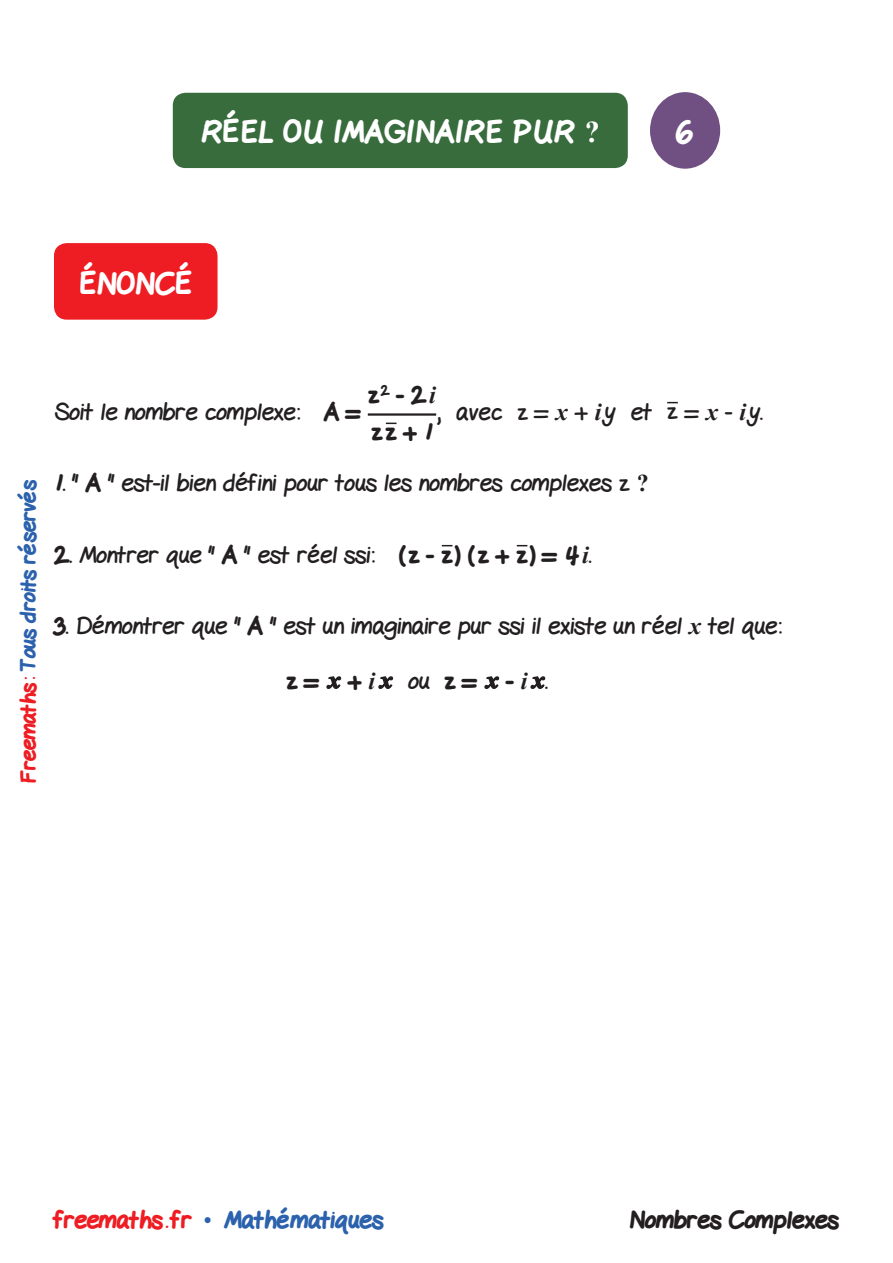
<style>
.page{position:relative;width:893px;height:1263px;background:#fff}
.page>*{position:absolute;margin:0;border:0;box-sizing:border-box;transform-origin:0 0}
.t1{font:800 30px "Gel Pen";letter-spacing:.02em;color:#fff}
.Texte-Ennonce{font:24px "Gel Pen";color:#231f20}
.Texte-Ennonce-2{font:800 24px/37.5px "Gel Pen";color:#231f20}
.t2{font:800 24px "Gel Pen";color:#2c62ad}
.t3{font:800 21px "Gel Pen";letter-spacing:-.01em;color:#2c62ad}
.s1{font-family:"Times New Roman";font-weight:700}
.s2{color:#ee1d23}
.s3{font-family:"Times New Roman";font-weight:700;font-style:italic}
.s4{font-weight:800}
.s5{font-family:"Times New Roman";font-weight:400}
</style>
<div class="page">
<div style="left:54px;top:243px;width:164px;height:77px;background:#ee1d23;border-radius:13px"></div>
<hr style="left:368px;top:413px;width:68px;height:3px;background:#231f20">
<svg style="left:326px;top:676px;width:16px;height:13px"></svg>
<svg style="left:378px;top:676px;width:16px;height:13px"></svg>
<svg style="left:484px;top:676px;width:16px;height:13px"></svg>
<svg style="left:530px;top:676px;width:16px;height:13px"></svg>
<div style="left:173px;top:93px;width:455px;height:75px;background:#386c3d;border-radius:13px"></div>
<div style="left:650px;top:92px;width:70px;height:77px;background:#704f83;border-radius:50%"></div>
<p class="t1" style="left:201px;top:109px;width:401px">RÉEL OU IMAGINAIRE PUR <span class="s1">?</span></p>
<p class="t1" style="left:676px;top:109px;width:18px">6</p>
<p class="t1" style="left:80px;top:260px;width:114px">ÉNONCÉ</p>
<p class="t3" style="left:12px;top:783px;width:305px;rotate:-90deg"><span class="s2">Freemaths:</span> Tous droits réservés</p>
<p class="Texte-Ennonce-2" style="left:368px;top:374px;width:69px">z<sup>2</sup> - 2<span class="s3">i </span>zz + 1</p>
<p class="Texte-Ennonce" style="left:54px;top:392px;width:308px">Soit le nombre complexe: <span class="s4">A =</span></p>
<p class="Texte-Ennonce" style="left:436px;top:392px;width:217px">, avec z = <span class="s3">x</span> + <span class="s3">i</span> y et</p>
<p class="Texte-Ennonce" style="left:667px;top:392px;width:97px">z = <span class="s3">x</span> - <span class="s3">i</span>y.</p>
<p class="Texte-Ennonce" style="left:54px;top:463px;width:596px"><span class="s4">1.</span> " <span class="s4">A</span> " est-il bien défini pour tous les nombres complexes z <span class="s1">?</span></p>
<p class="Texte-Ennonce" style="left:54px;top:535px;width:539px"><span class="s4">2.</span> Montrer que " <span class="s4">A</span> " est réel ssi: <span class="s4">( z - z ) ( z + z ) = 4</span><span class="s3">i</span>.</p>
<p class="Texte-Ennonce" style="left:54px;top:606px;width:729px"><span class="s4">3.</span> Démontrer que " <span class="s4">A</span> " est un imaginaire pur ssi il existe un réel <span class="s3">x</span> tel que:</p>
<p class="Texte-Ennonce-2" style="left:286px;top:660px;width:90px">z = +<span class="s3">i</span></p>
<p class="Texte-Ennonce" style="left:408px;top:661px;width:141px">ou <span class="s4">z = -</span><span class="s3">i</span> .</p>
<p class="t2" style="left:54px;top:1201px;width:331px"><span class="s2">freemaths . fr</span> <span class="s5">•</span> Mathématiques</p>
<p class="Texte-Ennonce-2" style="left:629px;top:1199px;width:211px">Nombres Complexes</p>
</div>
